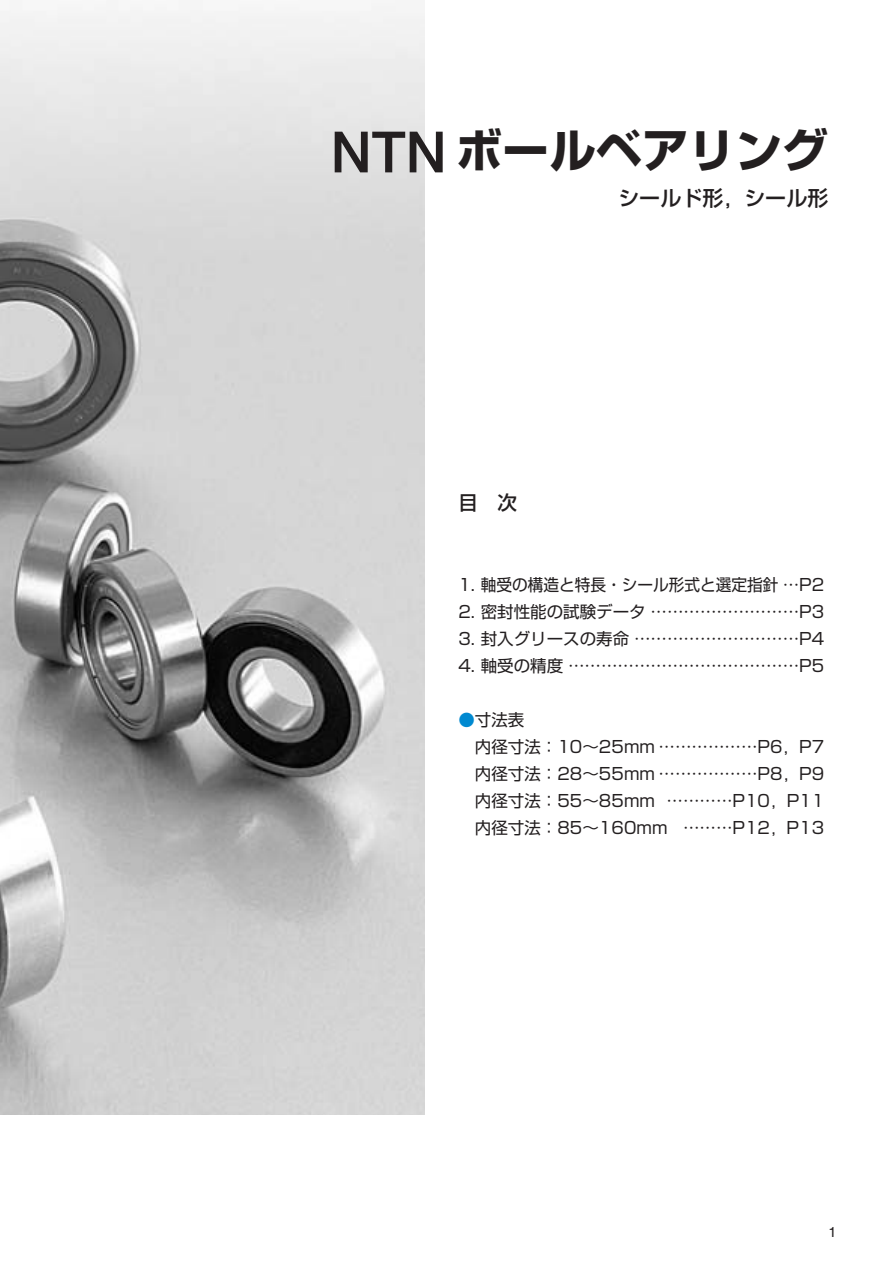
<style>
.page{position:relative;width:893px;height:1262px;background:#fff}
.page>*{position:absolute;margin:0;border:0;box-sizing:border-box;transform-origin:0 0}
.t1{font:700 46.5px "Shin Go";color:#231f20}
.t2{font:500 21px "Shin Go";color:#231f20}
.t3{font:500 19.5px "Shin Go";color:#231f20}
.t4{font:16.5px/27px "Shin Go";color:#231f20}
.t5{font:14.25px "Helvetica";color:#231f20}
.s1{font-family:"Helvetica Neue";font-weight:500;font-size:57px}
.s2{color:#0089d0}
</style>
<div class="page">
<img style="left:0;top:6px;width:424px;height:1108px">
<h1 class="t1" style="left:330px;top:133px;width:499px"><span class="s1">NTN</span> ボールベアリング</h1>
<p class="t2" style="left:618px;top:190px;width:212px">シールド形，シール形</p>
<p class="t3" style="left:458px;top:495px;width:60px">目　次</p>
<p class="t4" style="left:458px;top:573px;width:367px">1. 軸受の構造と特長・シール形式と選定指針 …P2</p>
<p class="t4" style="left:458px;top:600px;width:367px">2. 密封性能の試験データ ………………………P3</p>
<p class="t4" style="left:458px;top:627px;width:367px">3. 封入グリースの寿命 …………………………P4</p>
<p class="t4" style="left:458px;top:654px;width:367px">4. 軸受の精度 ……………………………………P5</p>
<p class="t4" style="left:475px;top:708px;width:351px;text-indent:-16px"><span class="s2">●</span>寸法表<br>内径寸法：10～25mm ………………P6，P7内径寸法：28～55mm ………………P8，P9内径寸法：55～85mm …………P10，P11内径寸法：85～160mm ………P12，P13</p>
<p class="t5" style="left:828px;top:1226px;width:9px">1</p>
</div>
